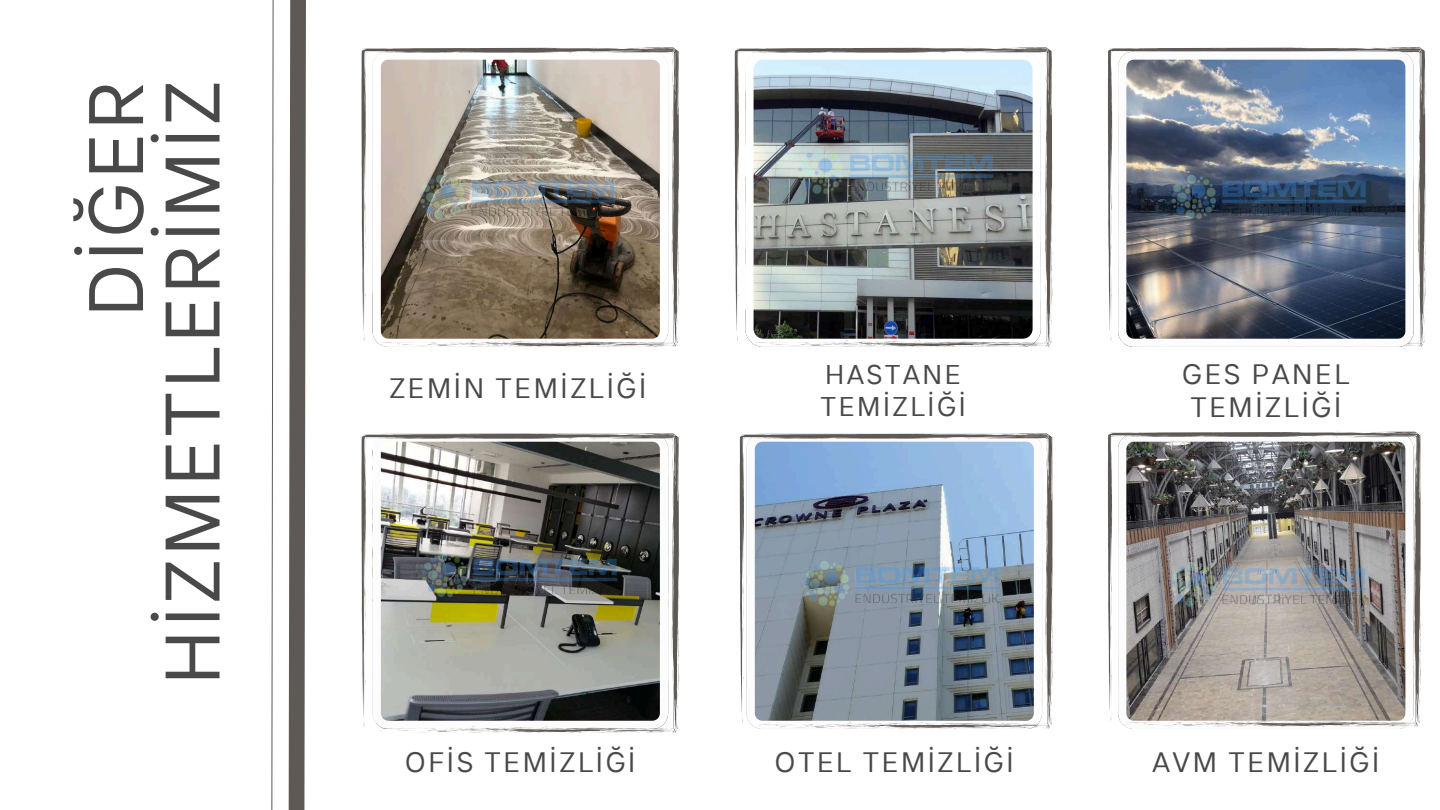
<style>
.page{position:relative;width:1440px;height:810px;background:#fff}
.page>*{position:absolute;margin:0;border:0;box-sizing:border-box;transform-origin:0 0}
.t1{font:77px/76.5px "TT Interphases";letter-spacing:.045em;color:#494949;text-align:right}
.t2{font:28px/33px "TT Interphases";letter-spacing:.095em;color:#494949}
.t3{font:27px/32.2px "TT Interphases";letter-spacing:.095em;color:#494949}
</style>
<div class="page">
<svg style="left:362px;top:47px;width:317px;height:300px;background:#a3998c"></svg>
<img style="left:735px;top:47px;width:317px;height:300px">
<svg style="left:1108px;top:47px;width:318px;height:299px"></svg>
<img style="left:1118px;top:51px;width:296px;height:296px">
<svg style="left:362px;top:433px;width:317px;height:300px"></svg>
<svg style="left:740px;top:433px;width:313px;height:296px;background:#8b9bac"></svg>
<svg style="left:1108px;top:432px;width:313px;height:295px;background:#918c89"></svg>
<svg style="left:288px;top:0;width:18px;height:810px;background:#777370"></svg>
<svg style="left:271px;top:0;width:3px;height:810px"></svg>
<img style="left:419px;top:169px;width:198px;height:56px">
<img style="left:798px;top:144px;width:198px;height:55px">
<img style="left:1170px;top:169px;width:198px;height:56px">
<img style="left:422px;top:547px;width:198px;height:56px">
<img style="left:804px;top:556px;width:198px;height:55px">
<img style="left:1170px;top:557px;width:198px;height:55px">
<h1 class="t1" style="left:76px;top:685px;width:605px;rotate:-90deg">DİĞER<br>HİZMETLERİMİZ</h1>
<p class="t2" style="left:389px;top:371px;width:259px">ZEMİN TEMİZLİĞİ</p>
<p class="t3" style="left:820px;top:357px;width:147px">HASTANE<br>TEMİZLİĞİ</p>
<p class="t2" style="left:1182px;top:357px;width:169px">GES PANEL<br>TEMİZLİĞİ</p>
<p class="t2" style="left:405px;top:745px;width:232px">OFİS TEMİZLİĞİ</p>
<p class="t2" style="left:775px;top:745px;width:240px">OTEL TEMİZLİĞİ</p>
<p class="t2" style="left:1152px;top:745px;width:228px">AVM TEMİZLİĞİ</p>
</div>
